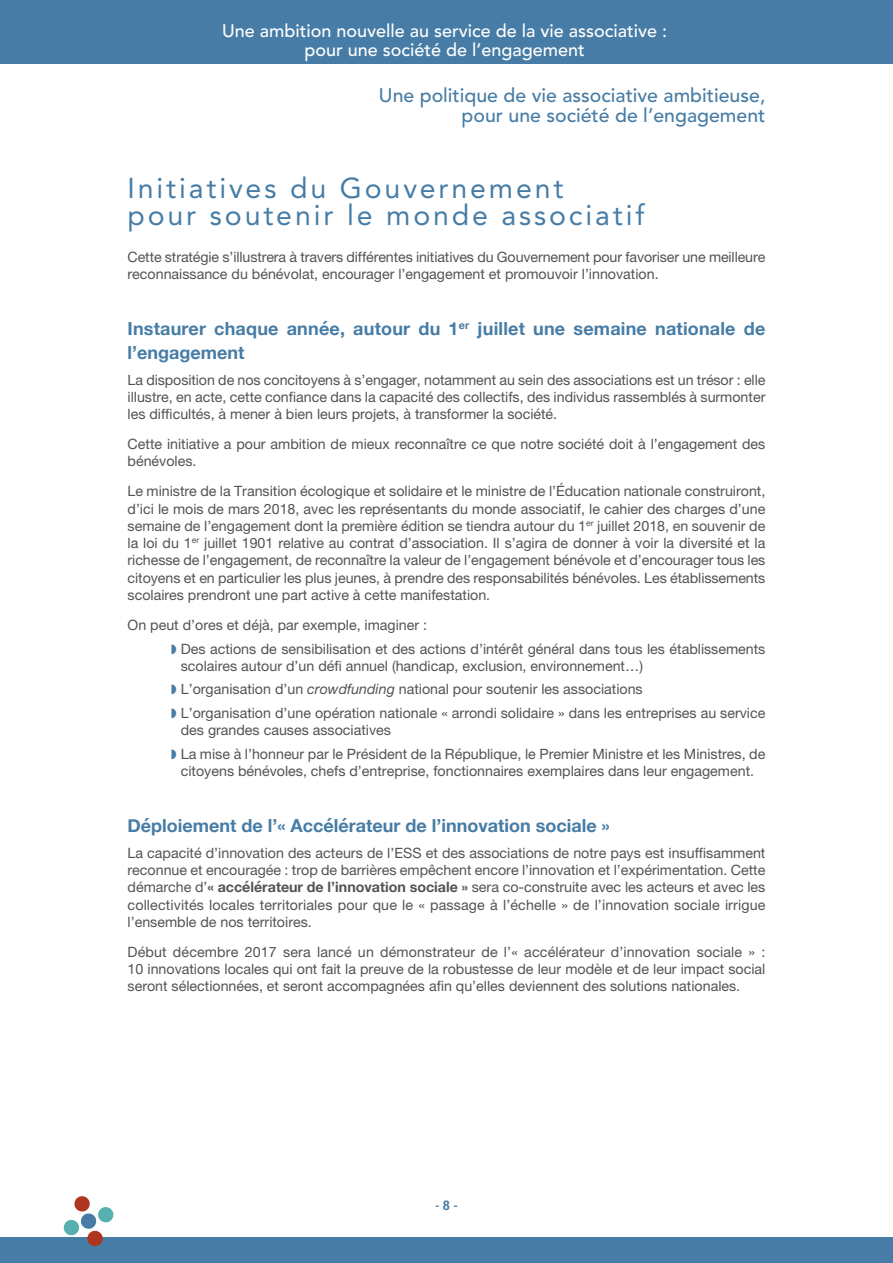
<style>
.page{position:relative;width:893px;height:1263px;background:#fff}
.page>*{position:absolute;margin:0;border:0;box-sizing:border-box;transform-origin:0 0}
.t1{font:28.5px/27px "Avenir";letter-spacing:.1em;color:#467ca5}
.t2{font:500 19.5px/19.5px "Avenir";color:#467ca5;text-align:right}
.t3{font:700 18px/24px "Helvetica Neue";color:#467ca5}
.t4{font:500 18px/19.5px "Avenir";color:#fff;text-align:center}
.t5{font:14.25px/17.2px "Helvetica Neue LT Pro";color:#555252}
.t6{font:13.5px "Helvetica";color:#467ca5}
.s1{font-style:italic}
.s2{font-family:"Helvetica Neue";font-weight:700}
.s3{font-family:"Helvetica Neue";font-weight:700;font-stretch:condensed}
</style>
<div class="page">
<div style="left:0;top:1237px;width:893px;height:25px;background:#467ca5"></div>
<div style="left:0;top:0;width:893px;height:64px;background:#467ca5"></div>
<svg style="left:63px;top:1196px;width:51px;height:50px"></svg>
<p class="t4" style="left:222px;top:20px;width:447px">Une ambition nouvelle au service de la vie associative : pour une société de l’engagement</p>
<h2 class="t2" style="left:379px;top:84px;width:388px">Une politique de vie associative ambitieuse, pour une société de l’engagement</h2>
<h1 class="t1" style="left:128px;top:174px;width:518px">Initiatives du Gouvernement<br>pour soutenir le monde associatif</h1>
<p class="t5" style="left:128px;top:249px;width:639px">Cette stratégie s’illustrera à travers différentes initiatives du Gouvernement pour favoriser une meilleure reconnaissance du bénévolat, encourager l’engagement et promouvoir l’innovation.</p>
<p class="t3" style="left:128px;top:316px;width:639px">Instaurer chaque année, autour du 1<sup>er</sup> juillet une semaine nationale de l’engagement</p>
<p class="t5" style="left:128px;top:372px;width:639px;text-align:justify">La disposition de nos concitoyens à s’engager, notamment au sein des associations est un trésor : elle illustre, en acte, cette confiance dans la capacité des collectifs, des individus rassemblés à surmonter les difficultés, à mener à bien leurs projets, à transformer la société.</p>
<p class="t5" style="left:128px;top:437px;width:639px">Cette initiative a pour ambition de mieux reconnaître ce que notre société doit à l’engagement des bénévoles.</p>
<p class="t5" style="left:128px;top:484px;width:639px;text-align:justify">Le ministre de la Transition écologique et solidaire et le ministre de l’Éducation nationale construiront, d’ici le mois de mars 2018, avec les représentants du monde associatif, le cahier des charges d’une semaine de l’engagement dont la première édition se tiendra autour du 1<sup>er</sup> juillet 2018, en souvenir de la loi du 1<sup>er</sup> juillet 1901 relative au contrat d’association. Il s’agira de donner à voir la diversité et la richesse de l’engagement, de reconnaître la valeur de l’engagement bénévole et d’encourager tous les citoyens et en particulier les plus jeunes, à prendre des responsabilités bénévoles. Les établissements scolaires prendront une part active à cette manifestation.</p>
<p class="t5" style="left:181px;top:614px;width:586px;line-height:23.7px;text-indent:-53px">On peut d’ores et déjà, par exemple, imaginer :<br>Des actions de sensibilisation et des actions d’intérêt général dans tous les établissements</p>
<p class="t5" style="left:181px;top:655px;width:586px;line-height:23.7px">scolaires autour d’un défi annuel (handicap, exclusion, environnement…)<br>L’organisation d’un <span class="s1">crowdfunding</span> national pour soutenir les associations<br>L’organisation d’une opération nationale « arrondi solidaire » dans les entreprises au service</p>
<p class="t5" style="left:181px;top:720px;width:586px;line-height:23.7px">des grandes causes associatives<br>La mise à l’honneur par le Président de la République, le Premier Ministre et les Ministres, de</p>
<p class="t5" style="left:181px;top:764px;width:575px">citoyens bénévoles, chefs d’entreprise, fonctionnaires exemplaires dans leur engagement.</p>
<p class="t3" style="left:128px;top:813px;width:484px">Déploiement de l’« Accélérateur de l’innovation sociale »</p>
<p class="t5" style="left:128px;top:845px;width:639px;text-align:justify">La capacité d’innovation des acteurs de l’ESS et des associations de notre pays est insuffisamment reconnue et encouragée : trop de barrières empêchent encore l’innovation et l’expérimentation. Cette démarche d’<span class="s2">« accélérateur de l’innovation sociale »</span> sera co-construite avec les acteurs et avec les collectivités locales territoriales pour que le « passage à l’échelle » de l’innovation sociale irrigue l’ensemble de nos territoires.</p>
<p class="t5" style="left:128px;top:944px;width:639px;text-align:justify">Début décembre 2017 sera lancé un démonstrateur de l’« accélérateur d’innovation sociale » :<br>10 innovations locales qui ont fait la preuve de la robustesse de leur modèle et de leur impact social seront sélectionnées, et seront accompagnées afin qu’elles deviennent des solutions nationales.</p>
<p class="t6" style="left:435px;top:1197px;width:24px">-<span class="s3">8</span>-</p>
</div>
